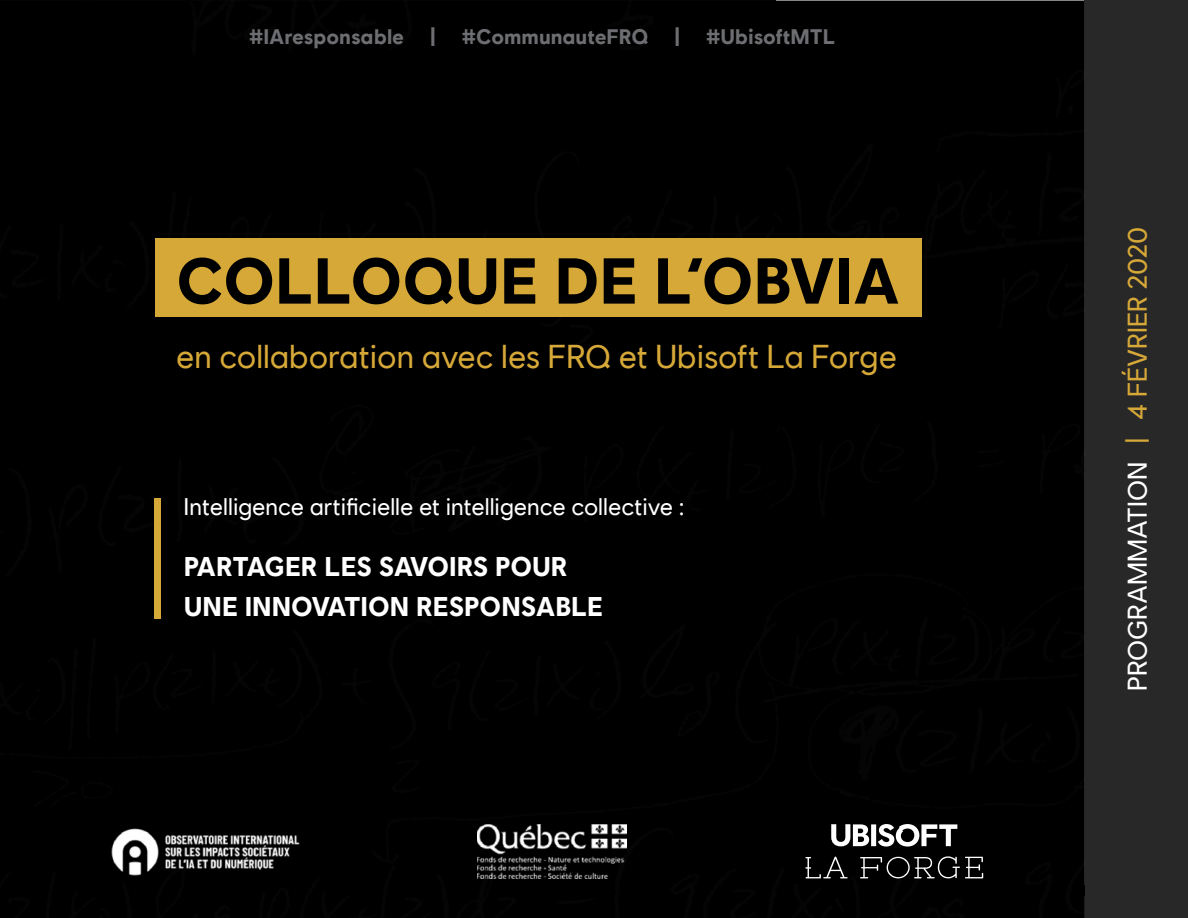
<style>
.page{position:relative;width:1188px;height:918px;background:#fff}
.page>*{position:absolute;margin:0;border:0;box-sizing:border-box;transform-origin:0 0}
.t1{font:700 64.8px "Ubisoft Sans";color:#000}
.t2{font:33px "Ubisoft Sans";color:#d6a838}
.t3{font:700 27px/40.5px "Ubisoft Sans";color:#fff}
.t4{font:27px "Ubisoft Sans";color:#fff}
.t5{font:24px "Ubisoft Sans";color:#fff}
.t6{font:700 21px "Ubisoft Sans";color:#6d6e71}
.s1{color:#d6a838}
</style>
<div class="page">
<div style="left:1084px;top:0;width:104px;height:918px;background:#292829"></div>
<img style="left:0;top:0;width:1084px;height:1px">
<div style="left:0;top:1px;width:774px;height:917px;background:#000"></div>
<div style="left:774px;top:1px;width:310px;height:917px;background:#000"></div>
<div style="left:791px;top:884px;width:293px;height:12px;background:#000"></div>
<svg style="left:770px;top:887px;width:15px;height:2px"></svg>
<img style="left:1084px;top:0;width:1px;height:918px">
<div style="left:155px;top:239px;width:766px;height:78px;background:#d6a838"></div>
<div style="left:155px;top:498px;width:6px;height:121px;background:#d6a838"></div>
<img style="left:101px;top:819px;width:218px;height:64px">
<img style="left:477px;top:824px;width:150px;height:54px">
<svg style="left:831px;top:824px;width:126px;height:23px"></svg>
<svg style="left:860px;top:856px;width:123px;height:22px;background:#2e2e2e"></svg>
<svg style="left:805px;top:857px;width:43px;height:21px"></svg>
<p class="t6" style="left:249px;top:24px;width:188px">#IAresponsable |</p>
<p class="t6" style="left:462px;top:24px;width:188px">#CommunauteFRQ</p>
<p class="t6" style="left:675px;top:24px;width:6px">|</p>
<p class="t6" style="left:706px;top:24px;width:131px">#UbisoftMTL</p>
<h1 class="t1" style="left:176px;top:243px;width:725px">COLLOQUE DE L’OBVIA</h1>
<h2 class="t2" style="left:176px;top:334px;width:722px">en collaboration avec les FRQ et Ubisoft La Forge</h2>
<p class="t5" style="left:184px;top:491px;width:502px">Intelligence artificielle et intelligence collective :</p>
<p class="t3" style="left:184px;top:546px;width:421px">PARTAGER LES SAVOIRS POUR<br>UNE INNOVATION RESPONSABLE</p>
<p class="t4" style="left:1119px;top:691px;width:465px;rotate:-90deg">PROGRAMMATION <span class="s1">| 4 FÉVRIER 2020</span></p>
</div>
